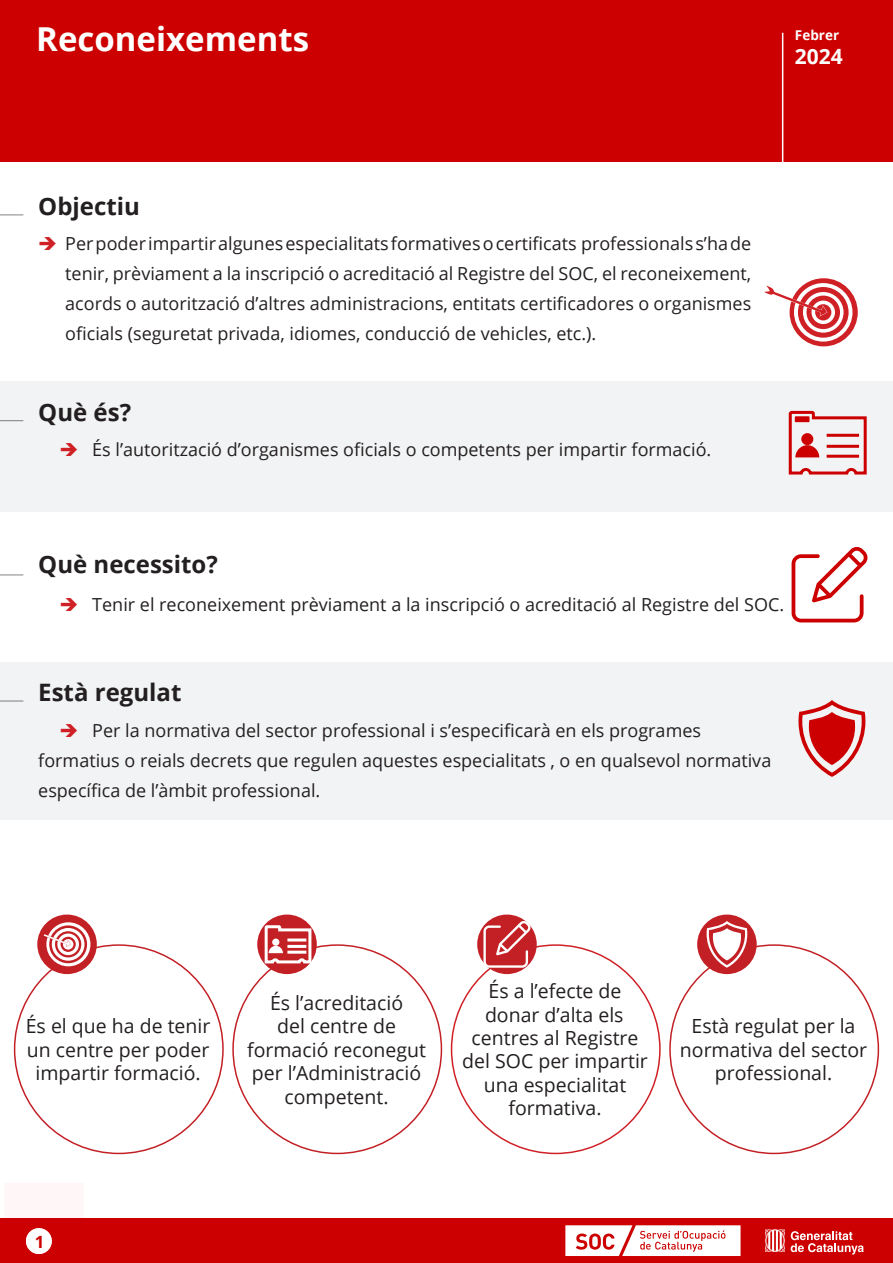
<style>
.page{position:relative;width:893px;height:1263px;background:#fff}
.page>*{position:absolute;margin:0;border:0;box-sizing:border-box;transform-origin:0 0}
.t1{font:700 33px "Open Sans";color:#fff}
.t2{font:700 24px "Open Sans";color:#231f20}
.t3{font:700 21px "Open Sans";color:#fff}
.t4{font:19.5px/23.4px "Open Sans";color:#231f20;text-align:center}
.t5{font:18px/30px "Open Sans";color:#231f20}
.t6{font:700 16.8px "Open Sans";color:#c00}
.t7{font:700 13.5px "Open Sans";color:#fff}
</style>
<div class="page">
<div style="left:0;top:0;width:893px;height:162px;background:#c00"></div>
<hr style="left:782px;top:33px;width:1px;height:132px;background:#fff">
<div style="left:0;top:1218px;width:893px;height:45px;background:#c00"></div>
<div style="left:26px;top:1228px;width:26px;height:26px;background:#fff;border-radius:50%"></div>
<svg style="left:791px;top:1231px;width:73px;height:23px"></svg>
<svg style="left:765px;top:1229px;width:20px;height:23px"></svg>
<svg style="left:565px;top:1225px;width:175px;height:31px;background:#f7d8d8"></svg>
<div style="left:0;top:662px;width:893px;height:157px;background:#f2f3f4"></div>
<div style="left:4px;top:1184px;width:79px;height:34px;background:#fff7f7"></div>
<div style="left:0;top:381px;width:893px;height:131px;background:#f2f3f4"></div>
<svg style="left:0;top:215px;width:23px;height:1px"></svg>
<svg style="left:0;top:420px;width:23px;height:1px"></svg>
<svg style="left:764px;top:278px;width:94px;height:68px"></svg>
<svg style="left:788px;top:410px;width:79px;height:65px"></svg>
<svg style="left:0;top:575px;width:23px;height:1px"></svg>
<svg style="left:0;top:701px;width:23px;height:1px"></svg>
<svg style="left:798px;top:700px;width:67px;height:77px"></svg>
<svg style="left:792px;top:547px;width:76px;height:75px"></svg>
<div style="left:37px;top:914px;width:60px;height:60px;background:#c32025;border-radius:50%"></div>
<div style="left:257px;top:914px;width:60px;height:60px;background:#c32025;border-radius:50%"></div>
<div style="left:697px;top:914px;width:60px;height:60px;background:#c32025;border-radius:50%"></div>
<svg style="left:44px;top:922px;width:46px;height:44px"></svg>
<div style="left:477px;top:914px;width:60px;height:60px;background:#c32025;border-radius:50%"></div>
<svg style="left:483px;top:920px;width:48px;height:48px"></svg>
<svg style="left:707px;top:921px;width:40px;height:47px"></svg>
<svg style="left:263px;top:924px;width:50px;height:41px"></svg>
<p class="t1" style="left:36px;top:16px;width:274px">Reconeixements</p>
<h5 class="t7" style="left:795px;top:25px;width:46px">Febrer</h5>
<p class="t3" style="left:795px;top:41px;width:49px">2024</p>
<p class="t2" style="left:38px;top:189px;width:103px">Objectiu</p>
<p class="t5" style="left:65px;top:228px;width:687px">Per poder impartir algunes especialitats formatives o certificats professionals s’ha de</p>
<p class="t5" style="left:65px;top:258px;width:687px">tenir, prèviament a la inscripció o acreditació al Registre del SOC, el reconeixement,</p>
<p class="t5" style="left:65px;top:288px;width:687px">acords o autorització d’altres administracions, entitats certificadores o organismes oficials (seguretat privada, idiomes, conducció de vehicles, etc.).</p>
<p class="t2" style="left:38px;top:395px;width:94px">Què és?</p>
<p class="t5" style="left:92px;top:434px;width:621px">És l’autorització d’organismes oficials o competents per impartir formació.</p>
<p class="t2" style="left:38px;top:547px;width:181px">Què necessito?</p>
<p class="t5" style="left:92px;top:589px;width:693px">Tenir el reconeixement prèviament a la inscripció o acreditació al Registre del SOC.</p>
<p class="t2" style="left:38px;top:675px;width:145px">Està regulat</p>
<p class="t5" style="left:92px;top:715px;width:610px">Per la normativa del sector professional i s’especificarà en els programes</p>
<p class="t5" style="left:38px;top:745px;width:735px">formatius o reials decrets que regulen aquestes especialitats , o en qualsevol normativa</p>
<p class="t5" style="left:38px;top:775px;width:284px">específica de l’àmbit professional.</p>
<p class="t4" style="left:26px;top:1014px;width:186px">És el que ha de tenir un centre per poder impartir formació.</p>
<p class="t4" style="left:247px;top:991px;width:180px">És l’acreditació<br>del centre de formació reconegut per l’Administració competent.</p>
<p class="t4" style="left:462px;top:979px;width:187px">És a l’efecte de donar d’alta els centres al Registre del SOC per impartir una especialitat formativa.</p>
<p class="t4" style="left:680px;top:1014px;width:189px">Està regulat per la normativa del sector professional.</p>
<p class="t6" style="left:34px;top:1229px;width:11px">1</p>
</div>
